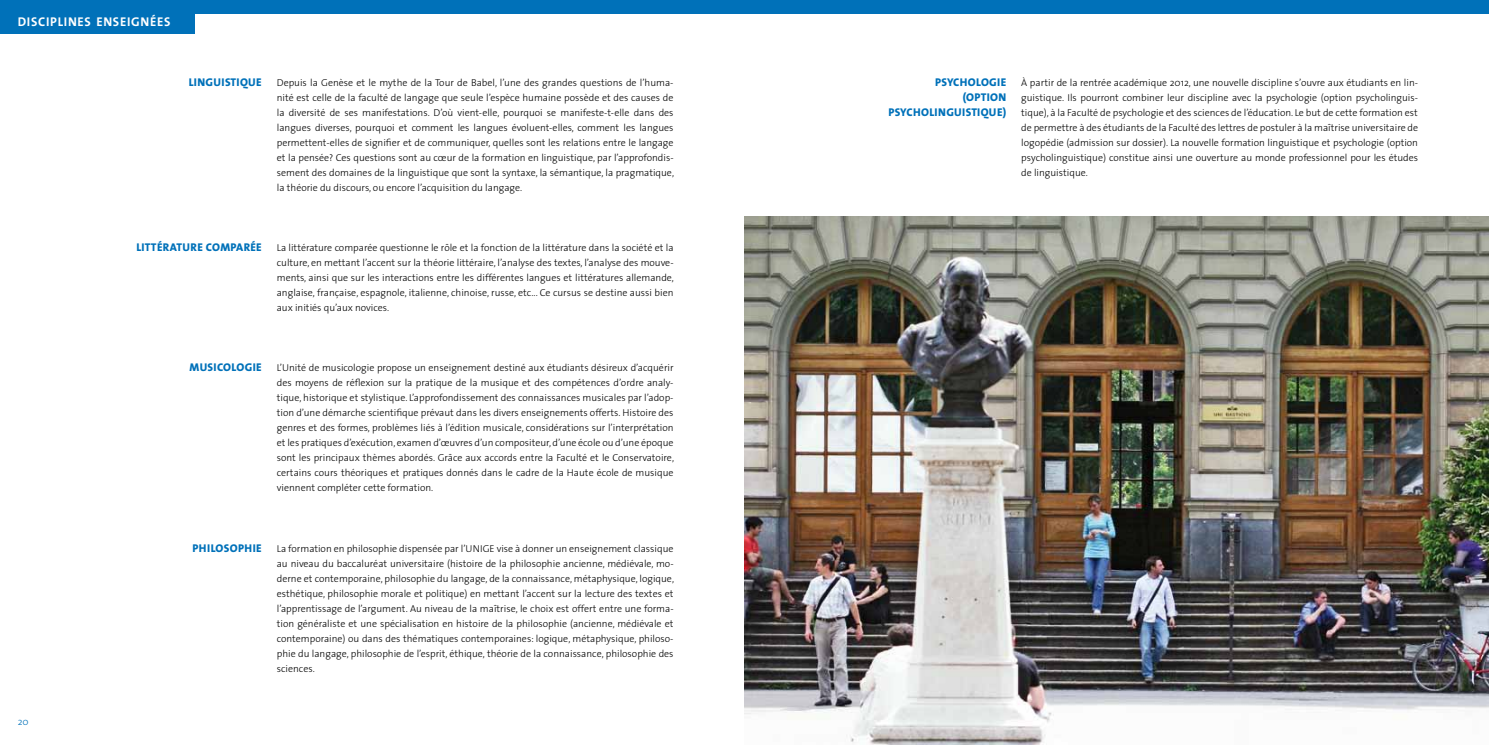
<style>
.page{position:relative;width:1489px;height:745px;background:#fff}
.page>*{position:absolute;margin:0;border:0;box-sizing:border-box;transform-origin:0 0}
.t1{font:12.62px "The Sans Bold Caps";letter-spacing:.055em;color:#fff}
.t2{font:800 11.25px "The Sans";letter-spacing:.05em;color:#0071b9}
.t3{font:300 10px/15px "The Sans";color:#000;text-align:justify}
.t4{font:300 10px "The Sans";color:#0071b9}
</style>
<div class="page">
<div style="left:0;top:0;width:1488px;height:14px;background:#0071b9"></div>
<div style="left:0;top:14px;width:194px;height:20px;background:#0071b9"></div>
<img style="left:744px;top:216px;width:744px;height:528px">
<p class="t1" style="left:18px;top:11px;width:154px">DISCIPLINES ENSEIGNÉES</p>
<p class="t4" style="left:18px;top:713px;width:12px">20</p>
<p class="t2" style="left:189px;top:73px;width:7px">LINGUI</p>
<p class="t2" style="left:225px;top:73px;width:31px">STIQUE</p>
<p class="t3" style="left:277px;top:75px;width:399px">Depuis la Genèse et le mythe de la Tour de Babel, l’une des grandes questions de l’huma&shy;nité est celle de la faculté de langage que seule l’espèce humaine possède et des causes de la diversité de ses manifestations. D’où vient-elle, pourquoi se manifeste-t-elle dans des langues diverses, pourquoi et comment les langues évoluent-elles, comment les langues permettent-elles de signifier et de communiquer, quelles sont les relations entre le langage et la pensée? Ces questions sont au cœur de la formation en linguistique, par l’approfondis&shy;sement des domaines de la linguistique que sont la syntaxe, la sémantique, la pragmatique, la théorie du discours, ou encore l’acquisition du langage.</p>
<p class="t2" style="left:136px;top:238px;width:6px">LITT</p>
<p class="t2" style="left:157px;top:238px;width:105px">ÉRATU RE COMPARÉE</p>
<p class="t3" style="left:277px;top:240px;width:399px">La littérature comparée questionne le rôle et la fonction de la littérature dans la société et la culture, en mettant l’accent sur la théorie littéraire, l’analyse des textes, l’analyse des mouve&shy;ments, ainsi que sur les interactions entre les différentes langues et littératures allemande, anglaise, française, espagnole, italienne, chinoise, russe, etc... Ce cursus se destine aussi bien aux initiés qu’aux novices.</p>
<p class="t2" style="left:189px;top:358px;width:62px">MUSICOLOGIE</p>
<p class="t3" style="left:277px;top:360px;width:399px">L’U nité de musicologie propose un enseignement destiné aux étudiants désireux d’acquérir des moyens de réflexion sur la pratique de la musique et des compétences d’ordre analy&shy;tique, historique et stylistique. L’approfondissement des connaissances musicales par l’adop&shy;tion d’une démarche scientifique prévaut dans les divers enseignements offerts. H istoire des genres et des formes, problèmes liés à l’édition musicale, considérations sur l’interprétation et les pratiques d’exécution, examen d’œuvres d’un compositeur, d’une école ou d’une époque sont les principaux thèmes abordés. Grâce aux accords entre la Faculté et le Conservatoire, certains cours théoriques et pratiques donnés dans le cadre de la Haute école de musique viennent compléter cette formation.</p>
<p class="t2" style="left:192px;top:538px;width:66px">PHILOSOPHIE</p>
<p class="t3" style="left:277px;top:540px;width:196px">La formation en philosophie dispensée par l’UNIG</p>
<p class="t3" style="left:277px;top:540px;width:399px;text-indent:213px">E vise à donner un enseignement classique au niveau du baccaluréat universitaire (histoire de la philosophie ancienne, médiévale, mo&shy;derne et contemporaine, philosophie du langage, de la connaissance, métaphysique, logique, esthétique, philosophie morale et politique) en mettant l’accent sur la lecture des textes et l’apprentissage de l’argument. Au niveau de la maîtrise, le choix est offert entre une forma&shy;tion généraliste et une spécialisation en histoire de la philosophie (ancienne, médiévale et contemporaine) ou dans des thématiques contemporaines: logique, métaphysique, philoso&shy;phie du langage, philosophie de l’esprit, éthique, théorie de la connaissance, philosophie des sciences.</p>
<p class="t2" style="left:935px;top:73px;width:61px">PSYCHOLOGIE</p>
<p class="t2" style="left:962px;top:88px;width:44px">(OPTION</p>
<p class="t2" style="left:888px;top:103px;width:54px">PSYCHOLINGUI</p>
<p class="t2" style="left:965px;top:103px;width:30px">STIQUE)</p>
<p class="t3" style="left:1021px;top:75px;width:398px">À partir de la rentrée académique 2012, une nouvelle discipline s’ouvre aux étudiants en lin&shy;guistique. I ls pourront combiner leur discipline avec la psychologie (option psycholinguis&shy;tique), à la Faculté de psychologie et des sciences de l’éducation. Le but de cette formation est de permettre à des étudiants de la Faculté des lettres de postuler à la maîtrise universitaire de logopédie (admission sur dossier). La nouvelle formation linguistique et psychologie (option psycholinguistique) constitue ainsi une ouverture au monde professionnel pour les études de linguistique.</p>
</div>
